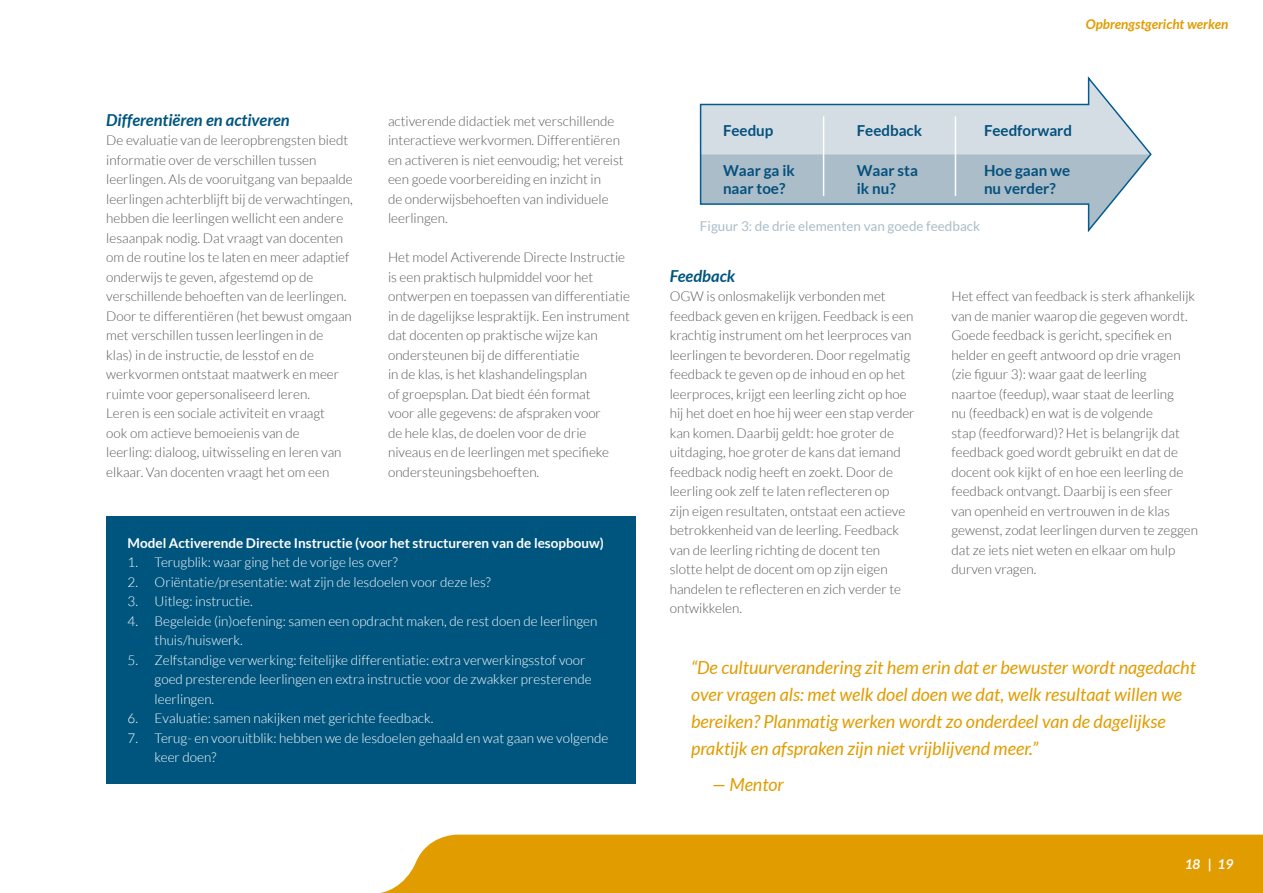
<style>
.page{position:relative;width:1263px;height:893px;background:#fff}
.page>*{position:absolute;margin:0;border:0;box-sizing:border-box;transform-origin:0 0}
.t1{font:italic 18px/27px "Lato";color:#e19c00}
.t2{font:italic 700 16.5px "Lato";color:#00557f}
.t3{font:700 15.15px/18.1px "Lato";color:#05507d}
.t4{font:300 13.5px/19.5px "Lato";color:#575756}
.t5{font:300 13.5px/19.5px "Lato";color:#fff}
.t6{font:700 13.5px "Lato";color:#fff}
.t7{font:13.5px "Lato";color:#aabdc8}
.t8{font:italic 700 13.5px "Lato";color:#e19c00}
.t9{font:italic 700 13.5px "Lato";color:#fff}
</style>
<div class="page">
<div style="left:380px;top:835px;width:883px;height:58px;background:#e19c00"></div>
<div style="left:106px;top:516px;width:530px;height:268px;background:#00557f"></div>
<svg style="left:699px;top:76px;width:453px;height:156px"></svg>
<hr style="left:823px;top:116px;width:1px;height:80px;background:#fff">
<hr style="left:955px;top:116px;width:1px;height:80px;background:#fff">
<p class="t2" style="left:106px;top:110px;width:185px">Differentiëren en activeren</p>
<p class="t4" style="left:106px;top:131px;width:248px">De evaluatie van de leeropbrengsten biedt informatie over de verschillen tussen leerlingen. Als de vooruitgang van bepaalde leerlingen achterblijft bij de verwachtingen, hebben die leerlingen wellicht een andere lesaanpak nodig. Dat vraagt van docenten om de routine los te laten en meer adaptief onderwijs te geven, afgestemd op de verschillende behoeften van de leerlingen.<br>Door te differentiëren (het bewust omgaan met verschillen tussen leerlingen in de klas) in de instructie, de lesstof en de werkvormen ontstaat maatwerk en meer ruimte voor gepersonaliseerd leren.<br>Leren is een sociale activiteit en vraagt<br>ook om actieve bemoeienis van de<br>leerling: dialoog, uitwisseling en leren van elkaar. Van docenten vraagt het om een</p>
<p class="t4" style="left:388px;top:111px;width:237px">activerende didactiek met verschillende interactieve werkvormen. Differentiëren en activeren is niet eenvoudig; het vereist een goede voorbereiding en inzicht in<br>de onderwijsbehoeften van individuele leerlingen.</p>
<p class="t4" style="left:388px;top:248px;width:243px">Het model Activerende Directe Instructie is een praktisch hulpmiddel voor het ontwerpen en toepassen van differentiatie in de dagelijkse lespraktijk. Een instrument dat docenten op praktische wijze kan ondersteunen bij de differentiatie<br>in de klas, is het klashandelingsplan<br>of groepsplan. Dat biedt één format<br>voor alle gegevens: de afspraken voor<br>de hele klas, de doelen voor de drie niveaus en de leerlingen met specifieke ondersteuningsbehoeften.</p>
<p class="t6" style="left:128px;top:535px;width:478px">Model Activerende Directe Instructie (voor het structureren van de lesopbouw)</p>
<p class="t5" style="left:128px;top:553px;width:272px">1. Terugblik: waar ging het de vorige les over?</p>
<p class="t5" style="left:128px;top:572px;width:365px">2. Oriëntatie/presentatie: wat zijn de lesdoelen voor deze les?</p>
<p class="t5" style="left:128px;top:592px;width:127px">3. Uitleg: instructie.</p>
<p class="t5" style="left:155px;top:611px;width:444px;text-indent:-27px">4. Begeleide (in)oefening: samen een opdracht maken, de rest doen de leerlingen thuis/huiswerk.</p>
<p class="t5" style="left:155px;top:650px;width:439px;text-indent:-27px">5. Zelfstandige verwerking: feitelijke differentiatie: extra verwerkingsstof voor goed presterende leerlingen en extra instructie voor de zwakker presterende leerlingen.</p>
<p class="t5" style="left:128px;top:709px;width:307px">6. Evaluatie: samen nakijken met gerichte feedback.</p>
<p class="t5" style="left:155px;top:728px;width:455px;text-indent:-27px">7. Terug- en vooruitblik: hebben we de lesdoelen gehaald en wat gaan we volgende keer doen?</p>
<p class="t8" style="left:1086px;top:17px;width:144px">Opbrengstgericht werken</p>
<p class="t3" style="left:723px;top:121px;width:52px">Feedup</p>
<p class="t3" style="left:723px;top:161px;width:73px">Waar ga ik naar toe?</p>
<p class="t3" style="left:857px;top:121px;width:67px">Feedback</p>
<p class="t3" style="left:857px;top:161px;width:63px">Waar sta ik nu?</p>
<p class="t3" style="left:984px;top:121px;width:89px">Feedforward</p>
<p class="t3" style="left:984px;top:161px;width:88px">Hoe gaan we nu verder?</p>
<p class="t7" style="left:700px;top:218px;width:282px">Figuur 3: de drie elementen van goede feedback</p>
<p class="t2" style="left:670px;top:266px;width:67px">Feedback</p>
<p class="t4" style="left:670px;top:287px;width:246px">OGW is onlosmakelijk verbonden met feedback geven en krijgen. Feedback is een krachtig instrument om het leerproces van leerlingen te bevorderen. Door regelmatig feedback te geven op de inhoud en op het leerproces, krijgt een leerling zicht op hoe hij het doet en hoe hij weer een stap verder kan komen. Daarbij geldt: hoe groter de uitdaging, hoe groter de kans dat iemand feedback nodig heeft en zoekt. Door de leerling ook zelf te laten reflecteren op<br>zijn eigen resultaten, ontstaat een actieve betrokkenheid van de leerling. Feedback van de leerling richting de docent ten slotte helpt de docent om op zijn eigen handelen te reflecteren en zich verder te ontwikkelen.</p>
<p class="t4" style="left:951px;top:287px;width:248px">Het effect van feedback is sterk afhankelijk van de manier waarop die gegeven wordt.<br>Goede feedback is gericht, specifiek en helder en geeft antwoord op drie vragen (zie figuur 3): waar gaat de leerling<br>naartoe (feedup), waar staat de leerling<br>nu (feedback) en wat is de volgende<br>stap (feedforward)? Het is belangrijk dat feedback goed wordt gebruikt en dat de docent ook kijkt of en hoe een leerling de feedback ontvangt. Daarbij is een sfeer<br>van openheid en vertrouwen in de klas gewenst, zodat leerlingen durven te zeggen dat ze iets niet weten en elkaar om hulp durven vragen.</p>
<p class="t1" style="left:691px;top:655px;width:506px">“De cultuurverandering zit hem erin dat er bewuster wordt nagedacht over vragen als: met welk doel doen we dat, welk resultaat willen we bereiken? Planmatig werken wordt zo onderdeel van de dagelijkse praktijk en afspraken zijn niet vrijblijvend meer.”</p>
<h1 class="t1" style="left:712px;top:771px;width:73px">— Mentor</h1>
<p class="t9" style="left:1185px;top:857px;width:50px">18 | 19</p>
</div>
